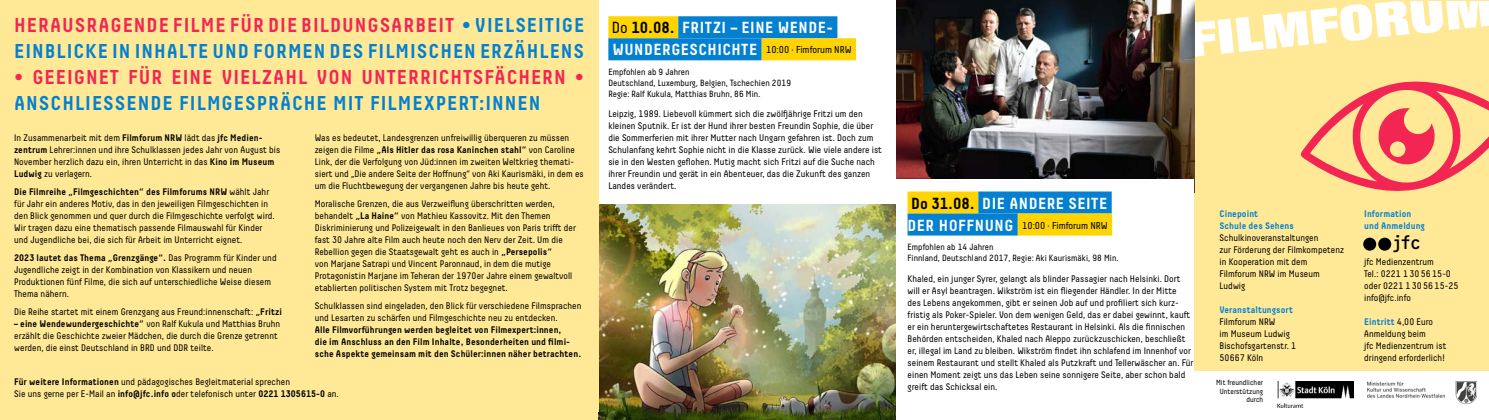
<style>
.page{position:relative;width:1489px;height:420px;background:#fff}
.page>*{position:absolute;margin:0;border:0;box-sizing:border-box;transform-origin:0 0}
.t1{font:700 20px/26px "Decima Pro";letter-spacing:.05em;color:#0380d0}
.t2{font:700 20px "Decima Pro";letter-spacing:.05em;color:#f32553}
.t3{font:19px "OCRF";color:#000}
.t4{font:700 16px "Decima Pro";letter-spacing:.03em;color:#fff}
.t5{font:10px "Decima Pro";color:#000}
.t6{font:9.5px/12px "Decima Pro";letter-spacing:.01em;color:#000}
.t7{font:700 9.5px/12px "Decima Pro";letter-spacing:.01em;color:#000}
.t8{font:700 9.5px/12px "Decima Pro";letter-spacing:.01em;color:#0380d0}
.t9{font:9px/11px "Decima Pro";letter-spacing:.01em;color:#000}
.t10{font:7.5px/8.5px "Decima Pro";letter-spacing:.01em;color:#000;text-align:right}
.s1{color:#f32553}
.s2{font-weight:700}
.s3{font-weight:400;color:#000}
.s4{color:#000}
.s5{font-weight:700;font-size:16px;color:#fff}
.s6{font-weight:700;color:#0380d0}
</style>
<div class="page">
<div style="left:1193px;top:0;width:295px;height:370px;background:#ffe997"></div>
<div style="left:0;top:0;width:598px;height:420px;background:#ffe997"></div>
<svg style="left:1193px;top:1px;width:295px;height:56px"></svg>
<div style="left:608px;top:16px;width:70px;height:22px;background:#ffd400"></div>
<div style="left:678px;top:16px;width:159px;height:22px;background:#0380d0"></div>
<div style="left:608px;top:38px;width:153px;height:22px;background:#0380d0"></div>
<div style="left:761px;top:38px;width:95px;height:22px;background:#ffd400"></div>
<img style="left:598px;top:204px;width:298px;height:216px">
<img style="left:896px;top:0;width:297px;height:179px">
<div style="left:907px;top:191px;width:71px;height:22px;background:#ffd400"></div>
<div style="left:978px;top:191px;width:133px;height:22px;background:#0380d0"></div>
<div style="left:907px;top:213px;width:110px;height:22px;background:#0380d0"></div>
<div style="left:1017px;top:213px;width:95px;height:22px;background:#ffd400"></div>
<img style="left:1367px;top:381px;width:108px;height:22px">
<img style="left:1277px;top:381px;width:76px;height:27px">
<svg style="left:1301px;top:81px;width:187px;height:110px"></svg>
<svg style="left:1377px;top:237px;width:13px;height:13px"></svg>
<svg style="left:1362px;top:237px;width:13px;height:13px"></svg>
<h1 class="t1" style="left:14px;top:12px;width:571px"><span class="s1">HERAUSRAGENDE FILME FÜR DIE BILDUNGSARBEIT</span> • VIELSEITIGE<br>EINBLICKE IN INHALTE UND FORMEN DES FILMISCHEN ERZÄHLENS</h1>
<h1 class="t2" style="left:14px;top:65px;width:571px">• GEEIGNET FÜR EINE VIELZAHL VON UNTERRICHTSFÄCHERN •</h1>
<h1 class="t1" style="left:14px;top:90px;width:528px">ANSCHLIESSENDE FILMGESPRÄCHE MIT FILMEXPERT:INNEN</h1>
<p class="t6" style="left:14px;top:131px;width:267px">In Zusammenarbeit mit dem <span class="s2">Filmforum NRW</span> lädt das <span class="s2">jfc Medien&shy;zentrum</span> Lehrer:innen und ihre Schulklassen jedes Jahr von August bis November herzlich dazu ein, ihren Unterricht in das <span class="s2">Kino im Museum Ludwig</span> zu verlagern.</p>
<p class="t6" style="left:14px;top:185px;width:262px"><span class="s2">Die Filmreihe „Filmgeschichten“ des Filmforums NRW</span> wählt Jahr für Jahr ein anderes Motiv, das in den jeweiligen Filmgeschichten in den Blick genommen und quer durch die Filmgeschichte verfolgt wird.<br>Wir tragen dazu eine thematisch passende Filmauswahl für Kinder und Jugendliche bei, die sich für Arbeit im Unterricht eignet.</p>
<p class="t6" style="left:14px;top:251px;width:264px"><span class="s2">2023 lautet das Thema „Grenzgänge“.</span> Das Programm für Kinder und Jugendliche zeigt in der Kombination von Klassikern und neuen Produktionen fünf Filme, die sich auf unterschiedliche Weise diesem Thema nähern.</p>
<p class="t6" style="left:14px;top:305px;width:269px">Die Reihe startet mit einem Grenzgang aus Freund:innenschaft: <span class="s2">„Fritzi</span></p>
<p class="t6" style="left:14px;top:317px;width:267px"><span class="s2">– eine Wendewundergeschichte“</span> von Ralf Kukula und Matthias Bruhn erzählt die Geschichte zweier Mädchen, die durch die Grenze getrennt werden, die einst Deutschland in BRD und DDR teilte.</p>
<p class="t6" style="left:315px;top:131px;width:270px">Was es bedeutet, Landesgrenzen unfreiwillig überqueren zu müssen zeigen die Filme <span class="s2">„Als Hitler das rosa Kaninchen stahl“</span> von Caroline Link, der die Verfolgung von Jüd:innen im zweiten Weltkrieg themati&shy;siert und „Die andere Seite der Hoffnung“ von Aki Kaurismäki, in dem es um die Fluchtbewegung der vergangenen Jahre bis heute geht.</p>
<p class="t6" style="left:315px;top:197px;width:263px">Moralische Grenzen, die aus Verzweiflung überschritten werden, behandelt <span class="s2">„La Haine“</span> von Mathieu Kassovitz. Mit den Themen Diskriminierung und Polizeigewalt in den Banlieues von Paris trifft der fast 30 Jahre alte Film auch heute noch den Nerv der Zeit. Um die Rebellion gegen die Staatsgewalt geht es auch in <span class="s2">„Persepolis“<br></span>von Marjane Satrapi und Vincent Paronnaud, in dem die mutige Protagonistin Marjane im Teheran der 1970er Jahre einem gewaltvoll etablierten politischen System mit Trotz begegnet.</p>
<p class="t6" style="left:315px;top:299px;width:268px">Schulklassen sind eingeladen, den Blick für verschiedene Filmsprachen und Lesarten zu schärfen und Filmgeschichte neu zu entdecken.</p>
<p class="t7" style="left:315px;top:323px;width:268px">Alle Filmvorführungen werden begleitet von Filmexpert:innen,<br>die im Anschluss an den Film Inhalte, Besonderheiten und filmi&shy;sche Aspekte gemeinsam mit den Schüler:innen näher betrachten.</p>
<p class="t6" style="left:14px;top:375px;width:326px"><span class="s2">Für weitere Informationen</span> und pädagogisches Begleitmaterial sprechen<br>Sie uns gerne per E-Mail an <span class="s2">info@jfc.info o</span>der telefonisch unter <span class="s2">0221 1305615-0</span> an.</p>
<h3 class="t4" style="left:612px;top:18px;width:222px"><span class="s3">Do</span> <span class="s4">10.08.</span> FRITZI – EINE WENDE-</h3>
<p class="t5" style="left:612px;top:44px;width:241px"><span class="s5">WUNDERGESCHICHTE</span> 10:00 · Fimforum NRW</p>
<p class="t9" style="left:608px;top:66px;width:184px">Empfohlen ab 9 Jahren<br>Deutschland, Luxemburg, Belgien, Tschechien 2019<br>Regie: Ralf Kukula, Matthias Bruhn, 86 Min.</p>
<p class="t6" style="left:608px;top:108px;width:275px">Leipzig, 1989. Liebevoll kümmert sich die zwölfjährige Fritzi um den kleinen Sputnik. Er ist der Hund ihrer besten Freundin Sophie, die über die Sommerferien mit ihrer Mutter nach Ungarn gefahren ist. Doch zum Schulanfang kehrt Sophie nicht in die Klasse zurück. Wie viele andere ist sie in den Westen geflohen. Mutig macht sich Fritzi auf die Suche nach ihrer Freundin und gerät in ein Abenteuer, das die Zukunft des ganzen Landes verändert.</p>
<h3 class="t4" style="left:911px;top:193px;width:198px"><span class="s4">Do 31.08.</span> DIE ANDERE SEITE</h3>
<p class="t5" style="left:907px;top:219px;width:202px"><span class="s5">DER HOFFNUNG</span> 10:00 · Fimforum NRW</p>
<p class="t9" style="left:907px;top:241px;width:212px">Empfohlen ab 14 Jahren<br>Finnland, Deutschland 2017, Regie: Aki Kaurismäki, 98 Min.</p>
<p class="t6" style="left:907px;top:272px;width:287px">Khaled, ein junger Syrer, gelangt als blinder Passagier nach Helsinki. Dort will er Asyl beantragen. Wikström ist ein fliegender Händler. In der Mitte<br>des Lebens angekommen, gibt er seinen Job auf und profiliert sich kurz&shy;fristig als Poker-Spieler. Von dem wenigen Geld, das er dabei gewinnt, kauft er ein heruntergewirtschaftetes Restaurant in Helsinki. Als die finnischen Behörden entscheiden, Khaled nach Aleppo zurückzuschicken, beschließt er, illegal im Land zu bleiben. Wikström findet ihn schlafend im Innenhof vor seinem Restaurant und stellt Khaled als Putzkraft und Tellerwäscher an. Für einen Moment zeigt uns das Leben seine sonnigere Seite, aber schon bald greift das Schicksal ein.</p>
<p class="t8" style="left:1219px;top:207px;width:76px">Cinepoint<br>Schule des Sehens</p>
<p class="t6" style="left:1219px;top:232px;width:126px">Schulkinoveranstaltungen<br>zur Förderung der Filmkompetenz in Kooperation mit dem<br>Filmforum NRW im Museum<br>Ludwig</p>
<p class="t8" style="left:1219px;top:303px;width:75px">Veranstaltungsort</p>
<p class="t6" style="left:1219px;top:316px;width:78px">Filmforum NRW<br>im Museum Ludwig<br>Bischofsgartenstr. 1<br>50667 Köln</p>
<p class="t10" style="left:1215px;top:378px;width:49px">Mit freundlicher<br>Unterstützung durch</p>
<p class="t8" style="left:1363px;top:207px;width:62px">Information und Anmeldung</p>
<p class="t6" style="left:1363px;top:256px;width:96px">jfc Medienzentrum<br>Tel.: 0221 1 30 56 15-0 oder 0221 1 30 56 15-25 info@jfc.info</p>
<p class="t6" style="left:1363px;top:316px;width:84px"><span class="s6">Eintritt</span> 4,00 Euro<br>Anmeldung beim<br>jfc Medienzentrum ist dringend erforderlich!</p>
<h2 class="t3" style="left:1393px;top:231px;width:29px">jfc</h2>
</div>
